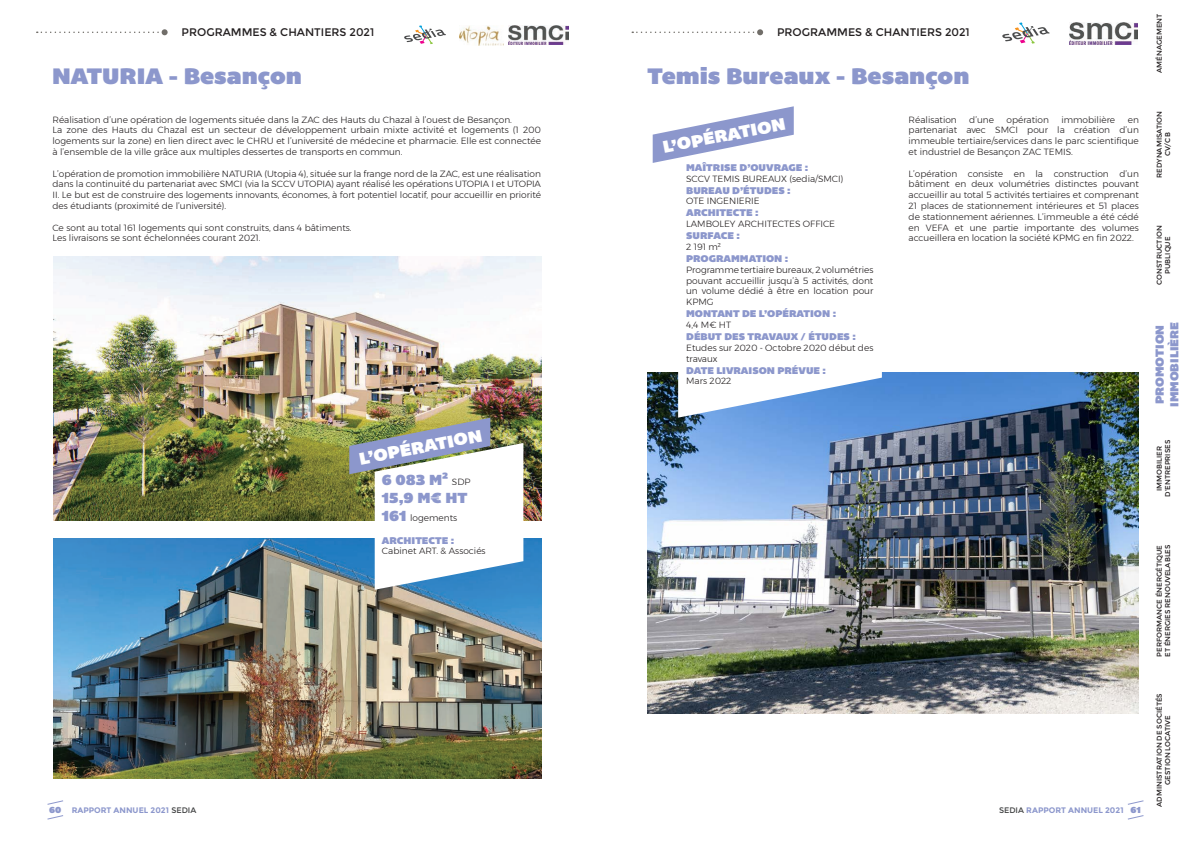
<style>
.page{position:relative;width:1191px;height:842px;background:#fff}
.page>*{position:absolute;margin:0;border:0;box-sizing:border-box;transform-origin:0 0}
.t1{font:23px "Bemio";color:#8c97cc}
.t2{font:17.5px "Bemio";color:#fff}
.t3{font:15px/18px "Bemio";color:#8c97cc}
.t4{font:12px/14.4px "Bemio";color:#8c97cc}
.t5{font:11px "Montserrat";color:#231f20}
.t6{font:10px "Bemio";color:#8c97cc}
.t7{font:300 9px/10.8px "Montserrat";color:#231f20;text-align:justify}
.t8{font:700 8px "Montserrat";color:#8c97cc}
.t9{font:7px/8.4px "Montserrat";color:#231f20;text-align:center}
.s1{font-family:"Montserrat";font-weight:300;font-size:9px;color:#231f20}
.s2{font-family:"Bemio";font-weight:400;font-size:15px;color:#8c97cc}
.s3{font-family:"Bemio";font-weight:400;font-size:9px}
.s4{font-weight:400;color:#414243}
</style>
<div class="page">
<img style="left:459px;top:25px;width:44px;height:21px">
<img style="left:508px;top:25px;width:61px;height:19px">
<img style="left:1069px;top:23px;width:68px;height:22px">
<svg style="left:404px;top:25px;width:42px;height:19px"></svg>
<svg style="left:1002px;top:22px;width:47px;height:22px"></svg>
<img style="left:54px;top:538px;width:487px;height:240px">
<img style="left:54px;top:257px;width:487px;height:264px">
<svg style="left:349px;top:418px;width:174px;height:172px"></svg>
<img style="left:648px;top:373px;width:490px;height:340px">
<svg style="left:678px;top:120px;width:204px;height:298px"></svg>
<svg style="left:652px;top:106px;width:141px;height:57px"></svg>
<svg style="left:47px;top:800px;width:16px;height:5px"></svg>
<svg style="left:47px;top:815px;width:17px;height:5px"></svg>
<svg style="left:1127px;top:800px;width:17px;height:5px"></svg>
<svg style="left:1128px;top:815px;width:16px;height:5px"></svg>
<svg style="left:632px;top:29px;width:131px;height:6px"></svg>
<svg style="left:37px;top:29px;width:131px;height:6px"></svg>
<p class="t5" style="left:182px;top:26px;width:194px">PROGRAMMES &amp; CHANTIERS 2021</p>
<p class="t5" style="left:777px;top:26px;width:194px">PROGRAMMES &amp; CHANTIERS 2021</p>
<h1 class="t1" style="left:52px;top:58px;width:251px">NATURIA - Besançon</h1>
<h1 class="t1" style="left:647px;top:58px;width:323px">Temis Bureaux - Besançon</h1>
<p class="t7" style="left:52px;top:114px;width:490px;text-align:left">Réalisation d’une opération de logements située dans la ZAC des Hauts du Chazal à l’ouest de Besançon.<br>La zone des Hauts du Chazal est un secteur de développement urbain mixte activité et logements (1 200 logements sur la zone) en lien direct avec le CHRU et l’université de médecine et pharmacie. Elle est connectée à l’ensemble de la ville grâce aux multiples dessertes de transports en commun.</p>
<p class="t7" style="left:52px;top:168px;width:490px">L’opération de promotion immobilière NATURIA (Utopia 4), située sur la frange nord de la ZAC, est une réalisation dans la continuité du partenariat avec SMCI (via la SCCV UTOPIA) ayant réalisé les opérations UTOPIA I et UTOPIA II. Le but est de construire des logements innovants, économes, à fort potentiel locatif, pour accueillir en priorité des étudiants (proximité de l’université).</p>
<p class="t7" style="left:52px;top:222px;width:300px">Ce sont au total 161 logements qui sont construits, dans 4 bâtiments.<br>Les livraisons se sont échelonnées courant 2021.</p>
<h2 class="t2" style="left:357px;top:445px;width:126px;rotate:-11deg">L’OPÉRATION</h2>
<h3 class="t3" style="left:382px;top:470px;width:90px">6 083 M² <span class="s1">SDP<br></span>15,9 M€ HT</h3>
<p class="t7" style="left:382px;top:512px;width:77px"><span class="s2">161</span> logements</p>
<p class="t6" style="left:382px;top:532px;width:74px">ARCHITECTE :</p>
<p class="t7" style="left:382px;top:546px;width:105px">Cabinet ART. &amp; Associés</p>
<h2 class="t2" style="left:660px;top:134px;width:126px;rotate:-11deg">L’OPÉRATION</h2>
<p class="t6" style="left:686px;top:159px;width:124px">MAÎTRISE D’OUVRAGE :</p>
<p class="t7" style="left:686px;top:173px;width:159px">SCCV TEMIS BUREAUX (sedia/SMCI)</p>
<p class="t6" style="left:686px;top:182px;width:106px">BUREAU D’ÉTUDES :</p>
<p class="t7" style="left:686px;top:196px;width:75px">OTE INGENIERIE</p>
<p class="t6" style="left:686px;top:205px;width:74px">ARCHITECTE :</p>
<p class="t7" style="left:686px;top:218px;width:150px">LAMBOLEY ARCHITECTES OFFICE</p>
<p class="t6" style="left:686px;top:228px;width:55px">SURFACE :</p>
<p class="t7" style="left:686px;top:241px;width:36px">2 191 m²</p>
<p class="t6" style="left:686px;top:251px;width:104px">PROGRAMMATION :</p>
<p class="t7" style="left:686px;top:264px;width:189px">Programme tertiaire bureaux, 2 volumétries pouvant accueillir jusqu’à 5 activités, dont un volume dédié à être en location pour KPMG</p>
<p class="t6" style="left:686px;top:306px;width:151px">MONTANT DE L’OPÉRATION :</p>
<p class="t7" style="left:686px;top:319px;width:46px">4,4 M€ HT</p>
<p class="t6" style="left:686px;top:329px;width:171px">DÉBUT DES TRAVAUX / ÉTUDES :</p>
<p class="t7" style="left:686px;top:342px;width:189px">Etudes sur 2020 - Octobre 2020 début des travaux</p>
<p class="t6" style="left:686px;top:362px;width:141px">DATE LIVRAISON PRÉVUE :</p>
<p class="t7" style="left:686px;top:376px;width:47px">Mars 2022</p>
<p class="t7" style="left:908px;top:114px;width:50px">Réalisation</p>
<p class="t7" style="left:969px;top:114px;width:26px">d’une</p>
<p class="t7" style="left:1006px;top:114px;width:44px">opération</p>
<p class="t7" style="left:1061px;top:114px;width:55px">immobilière</p>
<p class="t7" style="left:908px;top:114px;width:232px;text-indent:219px">en partenariat avec SMCI pour la création d’un immeuble tertiaire/services dans le parc scientifique et industriel de Besançon ZAC TEMIS.</p>
<p class="t7" style="left:908px;top:168px;width:232px">L’opération consiste en la construction d’un bâtiment en deux volumétries distinctes pouvant accueillir au total 5 activités tertiaires et comprenant 21 places de stationnement intérieures et 51 places de stationnement aériennes. L’immeuble a été cédé en VEFA et une partie importante des volumes accueillera en location la société KPMG en fin 2022.</p>
<p class="t8" style="left:49px;top:805px;width:149px"><span class="s3">60</span> RAPPORT ANNUEL 2021 <span class="s4">SEDIA</span></p>
<p class="t8" style="left:999px;top:805px;width:143px"><span class="s4">SEDIA</span> RAPPORT ANNUEL 2021 <span class="s3">61</span></p>
<p class="t9" style="left:1155px;top:73px;width:61px;rotate:-90deg">AMÉNAGEMENT</p>
<p class="t9" style="left:1155px;top:178px;width:68px;rotate:-90deg">REDYNAMISATION<br>CV/CB</p>
<p class="t9" style="left:1155px;top:285px;width:61px;rotate:-90deg">CONSTRUCTION<br>PUBLIQUE</p>
<h3 class="t4" style="left:1152px;top:407px;width:86px;rotate:-90deg">PROMOTION<br>IMMOBILIÈRE</h3>
<p class="t9" style="left:1155px;top:497px;width:58px;rotate:-90deg">IMMOBILIER<br>D’ENTREPRISES</p>
<p class="t9" style="left:1155px;top:657px;width:114px;text-align:left;rotate:-90deg">PERFORMANCE ÉNERGÉTIQUE<br>ET ÉNERGIES RENOUVELABLES</p>
<p class="t9" style="left:1155px;top:807px;width:115px;rotate:-90deg">ADMINISTRATION DE SOCIÉTÉS<br>GESTION LOCATIVE</p>
</div>
